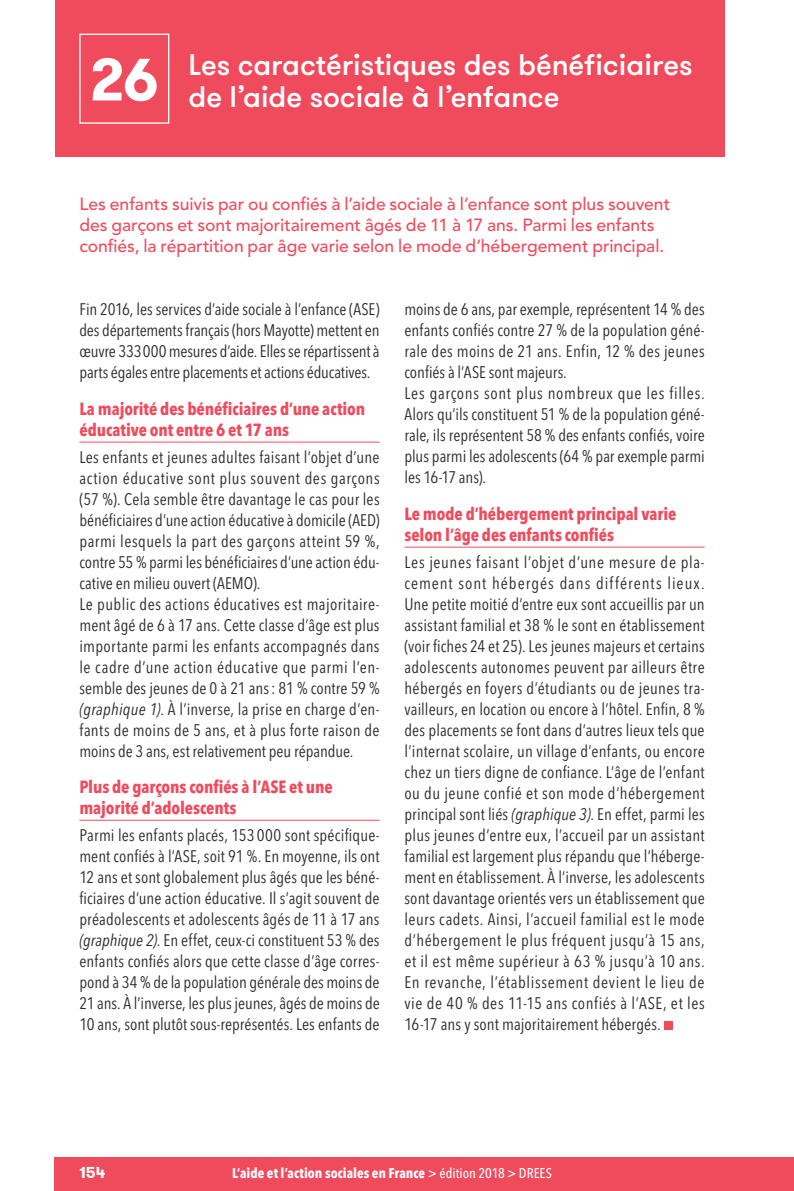
<style>
.page{position:relative;width:794px;height:1191px;background:#fff}
.page>*{position:absolute;margin:0;border:0;box-sizing:border-box;transform-origin:0 0}
.t1{font:500 29.75px/32.4px "GT Walsheim";letter-spacing:-.005em;color:#fff}
.t2{font:500 17.5px/21px "Avenir LT Std";color:#f04b5d}
.t3{font:700 condensed 17.5px/21px "Avenir Next LT Pro";letter-spacing:-.005em;color:#f04b5d}
.t4{font:condensed 16.62px/21px "Avenir Next LT Pro";letter-spacing:.015em;color:#292829}
.t5{font:700 15.75px "GT Walsheim";color:#fff}
.t6{font:700 condensed 14px "Avenir Next LT Pro";color:#fff}
.s1{font-style:italic}
.s2{font-weight:500}
</style>
<div class="page">
<div style="left:55px;top:1157px;width:739px;height:34px;background:#f04b5d"></div>
<div style="left:55px;top:0;width:669px;height:156px;background:#f04b5d"></div>
<hr style="left:79px;top:442px;width:300px;height:1px;background:#f04b5d">
<hr style="left:79px;top:820px;width:300px;height:1px;background:#f04b5d">
<hr style="left:404px;top:547px;width:300px;height:1px;background:#f04b5d">
<div style="left:664px;top:1021px;width:8px;height:8px;background:#f04b5d"></div>
<div style="left:79px;top:34px;width:90px;height:90px;border:1px solid #fff"></div>
<h1 class="t1" style="left:90px;top:47px;width:604px;text-indent:99px">Les caractéristiques des bénéficiaires<br><sup>26</sup> de l’aide sociale à l’enfance</h1>
<p class="t2" style="left:79px;top:194px;width:592px">Les enfants suivis par ou confiés à l’aide sociale à l’enfance sont plus souvent des garçons et sont majoritairement âgés de 11 à 17 ans. Parmi les enfants confiés, la répartition par âge varie selon le mode d’hébergement principal.</p>
<p class="t4" style="left:79px;top:299px;width:302px;text-align:justify">Fin 2016, les services d’aide sociale à l’enfance (ASE) des départements français (hors Mayotte) mettent en œuvre 333000 mesures d’aide. Elles se répartissent à parts égales entre placements et actions éducatives.</p>
<p class="t3" style="left:79px;top:398px;width:287px">La majorité des bénéficiaires d’une action éducative ont entre 6 et 17 ans</p>
<p class="t4" style="left:79px;top:446px;width:302px">Les enfants et jeunes adultes faisant l’objet d’une action éducative sont plus souvent des garçons (57 %). Cela semble être davantage le cas pour les bénéficiaires d’une action éducative à domicile (AED) parmi lesquels la part des garçons atteint 59 %, contre 55 % parmi les bénéficiaires d’une action édu&shy;cative en milieu ouvert (AEMO).<br>Le public des actions éducatives est majoritaire&shy;ment âgé de 6 à 17 ans. Cette classe d’âge est plus importante parmi les enfants accompagnés dans le cadre d’une action éducative que parmi l’en&shy;semble des jeunes de 0 à 21 ans: 81 % contre 59 % <span class="s1">(graphique 1)</span>. À l’inverse, la prise en charge d’en&shy;fants de moins de 5 ans, et à plus forte raison de moins de 3 ans, est relativement peu répandue.</p>
<p class="t3" style="left:79px;top:776px;width:255px">Plus de garçons confiés à l’ASE et une majorité d’adolescents</p>
<p class="t4" style="left:79px;top:824px;width:302px;text-align:justify">Parmi les enfants placés, 153 000 sont spécifique&shy;ment confiés à l’ASE, soit 91 %. En moyenne, ils ont 12 ans et sont globalement plus âgés que les béné&shy;ficiaires d’une action éducative. Il s’agit souvent de préadolescents et adolescents âgés de 11 à 17 ans <span class="s1">(graphique 2)</span>. En effet, ceux-ci constituent 53 % des enfants confiés alors que cette classe d’âge corres&shy;pond à 34 % de la population générale des moins de 21 ans. À l’inverse, les plus jeunes, âgés de moins de 10 ans, sont plutôt sous-représentés. Les enfants de</p>
<p class="t4" style="left:404px;top:299px;width:302px">moins de 6 ans, par exemple, représentent 14 % des enfants confiés contre 27 % de la population géné&shy;rale des moins de 21 ans. Enfin, 12 % des jeunes confiés à l’ASE sont majeurs.<br>Les garçons sont plus nombreux que les filles.<br>Alors qu’ils constituent 51 % de la population géné&shy;rale, ils représentent 58 % des enfants confiés, voire plus parmi les adolescents (64 % par exemple parmi les 16-17 ans).</p>
<p class="t3" style="left:404px;top:503px;width:273px">Le mode d’hébergement principal varie selon l’âge des enfants confiés</p>
<p class="t4" style="left:404px;top:551px;width:302px">Les jeunes faisant l’objet d’une mesure de pla&shy;cement sont hébergés dans différents lieux.<br>Une petite moitié d’entre eux sont accueillis par un assistant familial et 38 % le sont en établissement (voir fiches 24 et 25). Les jeunes majeurs et certains adolescents autonomes peuvent par ailleurs être hébergés en foyers d’étudiants ou de jeunes tra&shy;vailleurs, en location ou encore à l’hôtel. Enfin, 8 % des placements se font dans d’autres lieux tels que l’internat scolaire, un village d’enfants, ou encore chez un tiers digne de confiance. L’âge de l’enfant ou du jeune confié et son mode d’hébergement principal sont liés <span class="s1">(graphique 3)</span>. En effet, parmi les plus jeunes d’entre eux, l’accueil par un assistant familial est largement plus répandu que l’héberge&shy;ment en établissement. À l’inverse, les adolescents sont davantage orientés vers un établissement que leurs cadets. Ainsi, l’accueil familial est le mode d’hébergement le plus fréquent jusqu’à 15 ans, et il est même supérieur à 63 % jusqu’à 10 ans.<br>En revanche, l’établissement devient le lieu de vie de 40 % des 11-15 ans confiés à l’ASE, et les 16-17 ans y sont majoritairement hébergés.</p>
<p class="t5" style="left:79px;top:1162px;width:27px">154</p>
<p class="t6" style="left:232px;top:1165px;width:321px">L’aide et l’action sociales en France <span class="s2">&gt; édition 2018 &gt; DREES</span></p>
</div>
